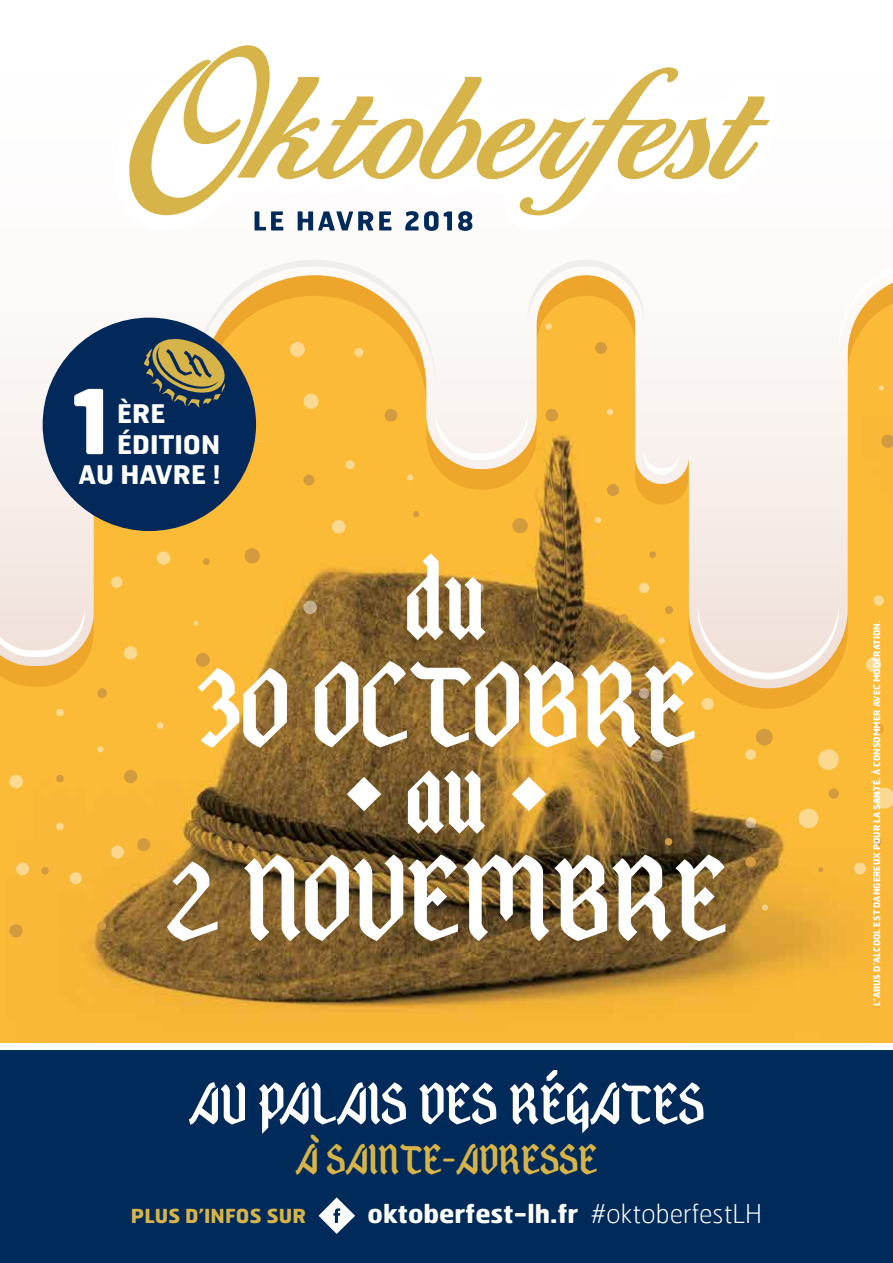
<style>
.page{position:relative;width:893px;height:1263px;background:#fff}
.page>*{position:absolute;margin:0;border:0;box-sizing:border-box;transform-origin:0 0}
.t1{font:107.55px/107.6px "Atreyu";color:#fff;text-align:center}
.t2{font:700 89.25px "Hermes";color:#fff}
.t3{font:52.35px "Atreyu";color:#fff}
.t4{font:38.4px "Atreyu";color:#d7b449}
.t5{font:700 25.8px "Hermes";color:#fff}
.t6{font:700 25.65px "Hermes";color:#fff}
.t7{font:700 19.35px "Hermes";color:#d7b449}
.t8{font:700 9px "Hermes";color:#fff}
.s1{font-weight:100}
</style>
<div class="page">
<img style="left:0;top:709px;width:893px;height:334px">
<svg style="left:0;top:688px;width:893px;height:21px;background:#cf9833"></svg>
<svg style="left:0;top:324px;width:893px;height:364px;background:#e0b96f"></svg>
<svg style="left:0;top:606px;width:85px;height:51px;background:#f2e4db"></svg>
<svg style="left:839px;top:282px;width:54px;height:72px"></svg>
<svg style="left:698px;top:602px;width:141px;height:77px;background:#f1dfcf"></svg>
<div style="left:872px;top:723px;width:12px;height:12px;background:#eea62b;border-radius:50%"></div>
<div style="left:756px;top:729px;width:17px;height:16px;background:#d39b3f;border-radius:50%"></div>
<div style="left:828px;top:788px;width:11px;height:11px;background:#d39b3f;border-radius:50%"></div>
<div style="left:745px;top:857px;width:11px;height:10px;background:#d39b3f;border-radius:50%"></div>
<svg style="left:818px;top:867px;width:5px;height:5px"></svg>
<div style="left:874px;top:838px;width:7px;height:8px;background:#d39b3f;border-radius:50%"></div>
<div style="left:665px;top:838px;width:7px;height:7px;background:#d39b3f;border-radius:50%"></div>
<div style="left:619px;top:614px;width:9px;height:9px;background:#d39b3f;border-radius:50%"></div>
<div style="left:649px;top:551px;width:7px;height:7px;background:#d39b3f;border-radius:50%"></div>
<div style="left:665px;top:606px;width:8px;height:8px;background:#d39b3f;border-radius:50%"></div>
<div style="left:97px;top:688px;width:10px;height:10px;background:#d39b3f;border-radius:50%"></div>
<div style="left:196px;top:653px;width:14px;height:14px;background:#d39b3f;border-radius:50%"></div>
<div style="left:203px;top:558px;width:7px;height:7px;background:#d39b3f;border-radius:50%"></div>
<div style="left:124px;top:770px;width:13px;height:13px;background:#d39b3f;border-radius:50%"></div>
<div style="left:97px;top:921px;width:9px;height:9px;background:#d39b3f;border-radius:50%"></div>
<div style="left:9px;top:924px;width:13px;height:13px;background:#d39b3f;border-radius:50%"></div>
<div style="left:41px;top:867px;width:8px;height:7px;background:#d39b3f;border-radius:50%"></div>
<div style="left:56px;top:775px;width:8px;height:7px;background:#d39b3f;border-radius:50%"></div>
<div style="left:137px;top:838px;width:13px;height:13px;background:#d39b3f;border-radius:50%"></div>
<div style="left:512px;top:518px;width:16px;height:15px;background:#d39b3f;border-radius:50%"></div>
<svg style="left:881px;top:434px;width:12px;height:14px"></svg>
<div style="left:303px;top:474px;width:11px;height:12px;background:#d39b3f;border-radius:50%"></div>
<div style="left:607px;top:484px;width:12px;height:12px;background:#d39b3f;border-radius:50%"></div>
<div style="left:245px;top:548px;width:15px;height:15px;background:#d39b3f;border-radius:50%"></div>
<svg style="left:413px;top:511px;width:6px;height:6px"></svg>
<div style="left:818px;top:749px;width:21px;height:21px;background:#fcd990;border-radius:50%"></div>
<svg style="left:745px;top:749px;width:11px;height:11px"></svg>
<div style="left:799px;top:809px;width:19px;height:19px;background:#fcd990;border-radius:50%"></div>
<svg style="left:745px;top:817px;width:11px;height:11px"></svg>
<div style="left:866px;top:657px;width:15px;height:15px;background:#fcd990;border-radius:50%"></div>
<div style="left:874px;top:595px;width:10px;height:11px;background:#fcd990;border-radius:50%"></div>
<svg style="left:639px;top:583px;width:10px;height:10px"></svg>
<svg style="left:874px;top:788px;width:19px;height:21px"></svg>
<svg style="left:854px;top:862px;width:12px;height:12px"></svg>
<div style="left:762px;top:904px;width:6px;height:7px;background:#eecf8f;border-radius:50%"></div>
<svg style="left:659px;top:638px;width:6px;height:6px"></svg>
<div style="left:97px;top:746px;width:7px;height:6px;background:#fcd990;border-radius:50%"></div>
<svg style="left:650px;top:749px;width:13px;height:13px"></svg>
<div style="left:56px;top:709px;width:8px;height:7px;background:#fcd990;border-radius:50%"></div>
<div style="left:56px;top:823px;width:8px;height:7px;background:#fbd790;border-radius:50%"></div>
<div style="left:9px;top:775px;width:14px;height:13px;background:#fcd990;border-radius:50%"></div>
<div style="left:157px;top:551px;width:13px;height:14px;background:#fcd990;border-radius:50%"></div>
<svg style="left:16px;top:862px;width:13px;height:13px"></svg>
<svg style="left:70px;top:872px;width:12px;height:12px"></svg>
<svg style="left:111px;top:846px;width:13px;height:13px"></svg>
<div style="left:124px;top:646px;width:13px;height:13px;background:#fcd990;border-radius:50%"></div>
<div style="left:111px;top:576px;width:11px;height:12px;background:#fcd990;border-radius:50%"></div>
<svg style="left:194px;top:621px;width:4px;height:4px"></svg>
<svg style="left:595px;top:517px;width:6px;height:6px"></svg>
<svg style="left:879px;top:385px;width:5px;height:6px"></svg>
<div style="left:332px;top:520px;width:13px;height:14px;background:#fcd990;border-radius:50%"></div>
<div style="left:407px;top:474px;width:6px;height:7px;background:#fcd990;border-radius:50%"></div>
<div style="left:473px;top:583px;width:11px;height:10px;background:#c3ae8b;border-radius:50%"></div>
<div style="left:303px;top:601px;width:14px;height:13px;background:#c2ad8b;border-radius:50%"></div>
<svg style="left:639px;top:688px;width:10px;height:11px"></svg>
<div style="left:157px;top:722px;width:7px;height:7px;background:#fcd990;border-radius:50%"></div>
<div style="left:702px;top:698px;width:12px;height:12px;background:#fcd990;border-radius:50%"></div>
<svg style="left:129px;top:45px;width:641px;height:186px"></svg>
<div style="left:0;top:1049px;width:893px;height:214px;background:#002a5a"></div>
<svg style="left:319px;top:1197px;width:36px;height:37px"></svg>
<div style="left:43px;top:318px;width:213px;height:213px;background:#03295a;border-radius:50%"></div>
<svg style="left:111px;top:260px;width:569px;height:215px"></svg>
<h2 class="t2" style="left:71px;top:363px;width:42px">1</h2>
<h3 class="t6" style="left:117px;top:397px;width:50px">ÈRE</h3>
<h3 class="t6" style="left:117px;top:428px;width:104px">ÉDITION</h3>
<h3 class="t6" style="left:79px;top:457px;width:143px">AU HAVRE !</h3>
<h1 class="t1" style="left:196px;top:540px;width:502px">du<br>30 OCTOBRE</h1>
<h1 class="t1" style="left:165px;top:733px;width:564px">• au •<br>2 NOVEMBRE</h1>
<h3 class="t3" style="left:189px;top:1068px;width:517px">AU PALAIS DES RÉGATES</h3>
<h3 class="t4" style="left:295px;top:1133px;width:304px">À SAINTE-ADRESSE</h3>
<h3 class="t7" style="left:131px;top:1203px;width:177px">PLUS D’INFOS SUR</h3>
<h3 class="t5" style="left:368px;top:1197px;width:396px">oktoberfest-lh.fr <span class="s1">#oktoberfestLH</span></h3>
<p class="t8" style="left:871px;top:1006px;width:386px;rotate:-90deg">L’ABUS D’ALCOOL EST DANGEREUX POUR LA SANTÉ. À CONSOMMER AVEC MODÉRATION.</p>
</div>
